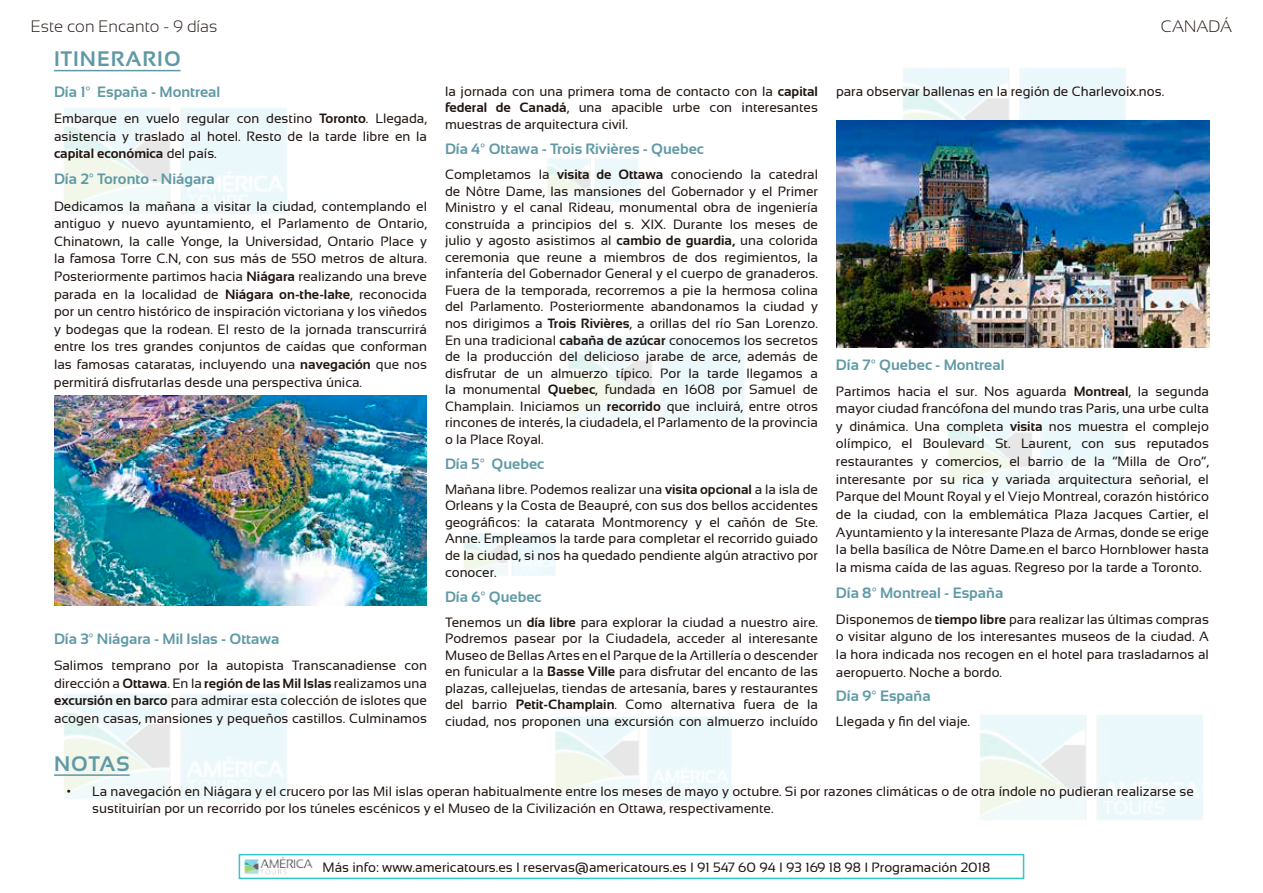
<style>
.page{position:relative;width:1263px;height:893px;background:#fff}
.page>*{position:absolute;margin:0;border:0;box-sizing:border-box;transform-origin:0 0}
.t1{font:700 21px "Sansation";letter-spacing:.05em;color:#5f99a6}
.t2{font:300 16.5px "Sansation";color:#1f1410}
.t3{font:700 15px "Sansation";color:#5f99a6}
.t4{font:13.5px/16.5px "Sansation";color:#1f1410;text-align:justify}
.s1{font-weight:700}
</style>
<div class="page">
<hr style="left:54px;top:70px;width:127px;height:1px;background:#5f99a6">
<img style="left:244px;top:857px;width:69px;height:18px">
<div style="left:239px;top:854px;width:785px;height:25px;border:2px solid #00b8c5"></div>
<img style="left:837px;top:120px;width:373px;height:227px">
<hr style="left:54px;top:774px;width:76px;height:2px;background:#5f99a6">
<img style="left:54px;top:395px;width:373px;height:210px">
<p class="t2" style="left:31px;top:17px;width:188px">Este con Encanto - 9 días</p>
<p class="t2" style="left:1161px;top:17px;width:73px">CANADÁ</p>
<h1 class="t1" style="left:54px;top:47px;width:128px">ITINERARIO</h1>
<p class="t3" style="left:54px;top:83px;width:168px">Día 1º España - Montreal</p>
<p class="t4" style="left:54px;top:110px;width:374px;line-height:17.5px">Embarque en vuelo regular con destino <span class="s1">Toronto</span>. Llegada, asistencia y traslado al hotel. Resto de la tarde libre en la <span class="s1">capital económica</span> del país.</p>
<p class="t3" style="left:54px;top:171px;width:162px">Día 2º Toronto - Niágara</p>
<p class="t4" style="left:54px;top:197px;width:374px;line-height:17.5px">Dedicamos la mañana a visitar la ciudad, contemplando el antiguo y nuevo ayuntamiento, el Parlamento de Ontario, Chinatown, la calle Yonge, la Universidad, Ontario Place y la famosa Torre C.N, con sus más de 550 metros de altura.<br>Posteriormente partimos hacia <span class="s1">Niágara</span> realizando una breve parada en la localidad de <span class="s1">Niágara on-the-lake</span>, reconocida por un centro histórico de inspiración victoriana y los viñedos y bodegas que la rodean. El resto de la jornada transcurrirá entre los tres grandes conjuntos de caídas que conforman las famosas cataratas, incluyendo una <span class="s1">navegación</span> que nos permitirá disfrutarlas desde una perspectiva única.</p>
<p class="t4" style="left:836px;top:83px;width:330px">para observar ballenas en la región de Charlevoix.nos.</p>
<p class="t4" style="left:445px;top:83px;width:374px">la jornada con una primera toma de contacto con la <span class="s1">capital federal de Canadá</span>, una apacible urbe con interesantes muestras de arquitectura civil.</p>
<p class="t3" style="left:445px;top:140px;width:260px">Día 4º Ottawa - Trois Rivières - Quebec</p>
<p class="t4" style="left:445px;top:166px;width:374px">Completamos la <span class="s1">visita de Ottawa</span> conociendo la catedral de Nôtre Dame, las mansiones del Gobernador y el Primer Ministro y el canal Rideau, monumental obra de ingeniería construída a principios del s. XIX. Durante los meses de julio y agosto asistimos al <span class="s1">cambio de guardia,</span> una colorida ceremonia que reune a miembros de dos regimientos, la infantería del Gobernador General y el cuerpo de granaderos.<br>Fuera de la temporada, recorremos a pie la hermosa colina del Parlamento. Posteriormente abandonamos la ciudad y nos dirigimos a <span class="s1">Trois Rivières</span>, a orillas del río San Lorenzo.<br>En una tradicional <span class="s1">cabaña de azúcar</span> conocemos los secretos de la producción del delicioso jarabe de arce, además de disfrutar de un almuerzo típico. Por la tarde llegamos a la monumental <span class="s1">Quebec</span>, fundada en 1608 por Samuel de Champlain. Iniciamos un <span class="s1">recorrido</span> que incluirá, entre otros rincones de interés, la ciudadela, el Parlamento de la provincia o la Place Royal.</p>
<p class="t3" style="left:445px;top:455px;width:101px">Día 5º Quebec</p>
<p class="t4" style="left:445px;top:481px;width:374px">Mañana libre. Podemos realizar una <span class="s1">visita opcional</span> a la isla de Orleans y la Costa de Beaupré, con sus dos bellos accidentes geográficos: la catarata Montmorency y el cañón de Ste.<br>Anne. Empleamos la tarde para completar el recorrido guiado de la ciudad, si nos ha quedado pendiente algún atractivo por conocer.</p>
<p class="t3" style="left:445px;top:588px;width:98px">Día 6º Quebec</p>
<p class="t4" style="left:445px;top:614px;width:374px">Tenemos un <span class="s1">día libre</span> para explorar la ciudad a nuestro aire.<br>Podremos pasear por la Ciudadela, acceder al interesante Museo de Bellas Artes en el Parque de la Artillería o descender en funicular a la <span class="s1">Basse Ville</span> para disfrutar del encanto de las plazas, callejuelas, tiendas de artesanía, bares y restaurantes del barrio <span class="s1">Petit-Champlain</span>. Como alternativa fuera de la ciudad, nos proponen una excursión con almuerzo incluído</p>
<p class="t3" style="left:836px;top:356px;width:170px">Día 7º Quebec - Montreal</p>
<p class="t4" style="left:836px;top:382px;width:374px;line-height:17.5px">Partimos hacia el sur. Nos aguarda <span class="s1">Montreal</span>, la segunda mayor ciudad francófona del mundo tras Paris, una urbe culta y dinámica. Una completa <span class="s1">visita</span> nos muestra el complejo olímpico, el Boulevard St. Laurent, con sus reputados restaurantes y comercios, el barrio de la “Milla de Oro”, interesante por su rica y variada arquitectura señorial, el Parque del Mount Royal y el Viejo Montreal, corazón histórico de la ciudad, con la emblemática Plaza Jacques Cartier, el Ayuntamiento y la interesante Plaza de Armas, donde se erige la bella basílica de Nôtre Dame.en el barco Hornblower hasta la misma caída de las aguas. Regreso por la tarde a Toronto.</p>
<p class="t3" style="left:836px;top:584px;width:169px">Día 8º Montreal - España</p>
<p class="t4" style="left:836px;top:610px;width:374px;line-height:17.5px">Disponemos de <span class="s1">tiempo libre</span> para realizar las últimas compras o visitar alguno de los interesantes museos de la ciudad. A la hora indicada nos recogen en el hotel para trasladarnos al aeropuerto. Noche a bordo.</p>
<p class="t3" style="left:836px;top:688px;width:96px">Día 9º España</p>
<p class="t4" style="left:836px;top:713px;width:136px">Llegada y fin del viaje.</p>
<p class="t3" style="left:54px;top:630px;width:227px">Día 3º Niágara - Mil Islas - Ottawa</p>
<p class="t4" style="left:54px;top:656px;width:374px;line-height:17.5px">Salimos temprano por la autopista Transcanadiense con dirección a <span class="s1">Ottawa</span>. En la <span class="s1">región de las Mil Islas</span> realizamos una <span class="s1">excursión en barco</span> para admirar esta colección de islotes que acogen casas, mansiones y pequeños castillos. Culminamos</p>
<h1 class="t1" style="left:54px;top:752px;width:77px">NOTAS</h1>
<p class="t4" style="left:92px;top:783px;width:1103px;text-indent:-26px">• La navegación en Niágara y el crucero por las Mil islas operan habitualmente entre los meses de mayo y octubre. Si por razones climáticas o de otra índole no pudieran realizarse se sustituirían por un recorrido por los túneles escénicos y el Museo de la Civilización en Ottawa, respectivamente.</p>
<p class="t4" style="left:323px;top:859px;width:669px">Más info: www.americatours.es I reservas@americatours.es I 91 547 60 94 I 93 169 18 98 I Programación 2018</p>
</div>
